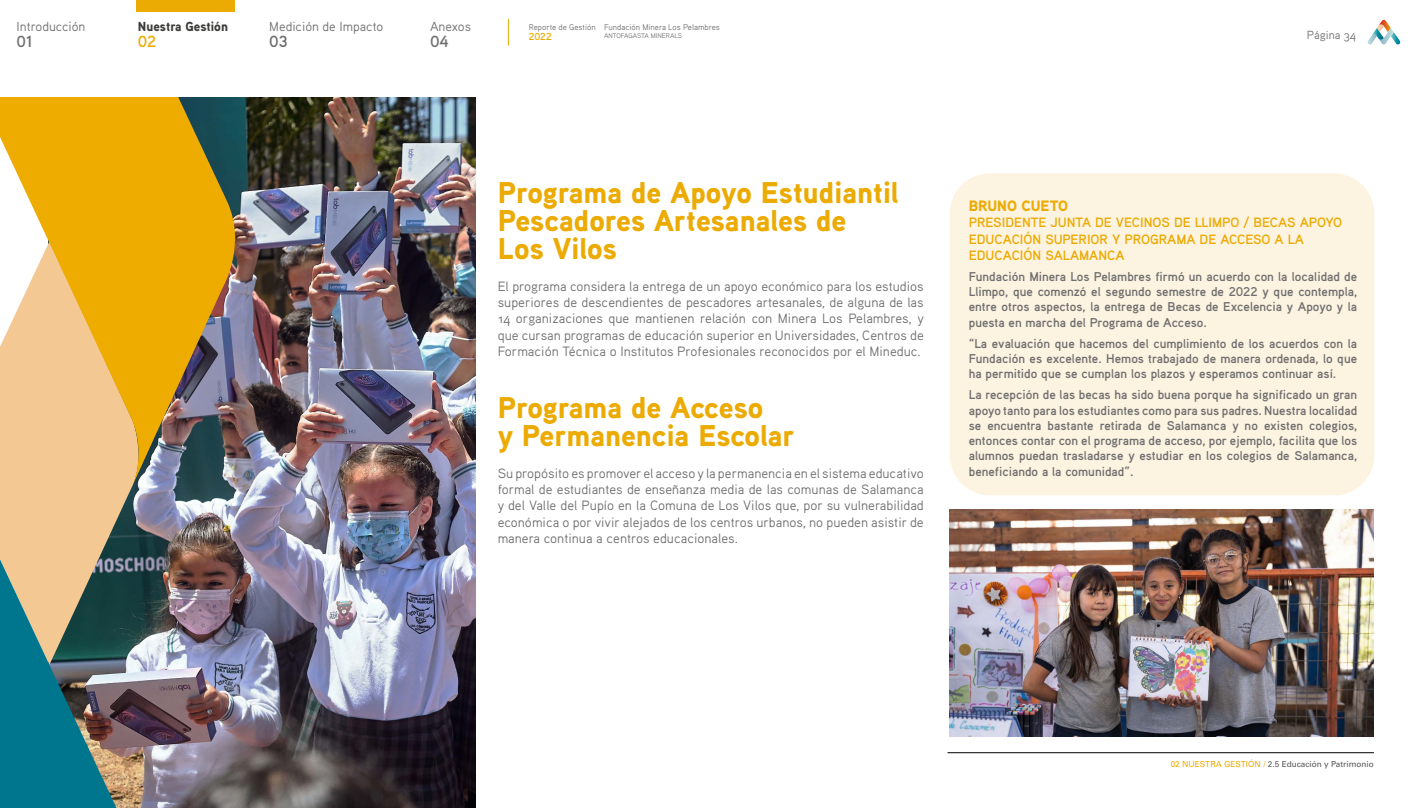
<style>
.page{position:relative;width:1425px;height:808px;background:#fff}
.page>*{position:absolute;margin:0;border:0;box-sizing:border-box;transform-origin:0 0}
.t1{font:900 30px/27.8px "Aaux Pro";color:#ecab03}
.t2{font:700 16.12px "Aaux Pro";color:#706f6f}
.t3{font:700 16.12px "Aaux Pro";color:#ecab03}
.t4{font:900 15px "Aaux Pro";color:#ecab03}
.t5{font:13.5px/16.2px "Aaux Pro Regular OSF";color:#706f6f;text-align:justify}
.t6{font:700 13.5px/16.2px "Aaux Pro";color:#ecab03}
.t7{font:13.12px "Aaux Pro Regular OSF";color:#706f6f}
.t8{font:900 13.12px "Aaux Pro";color:#3c3c3b}
.t9{font:700 12.75px/15.3px "Aaux Pro";color:#706f6f;text-align:justify}
.t10{font:11.7px "Aaux Pro Regular OSF";color:#706f6f}
.t11{font:700 10.12px "Aaux Pro";color:#ecab03}
.t12{font:8.25px "Aaux Pro Regular OSF";color:#706f6f}
.t13{font:8.25px "Univers LT Std";color:#575756}
.t14{font:6.75px "Aaux Pro Regular OSF";color:#706f6f}
.s1{color:#ecab03}
</style>
<div class="page">
<svg style="left:1367px;top:20px;width:33px;height:24px"></svg>
<svg style="left:508px;top:19px;width:1px;height:27px"></svg>
<div style="left:136px;top:0;width:99px;height:12px;background:#ecab03"></div>
<hr style="left:947px;top:752px;width:426px;height:1px;background:#000">
<img style="left:149px;top:98px;width:326px;height:710px">
<img style="left:0;top:485px;width:149px;height:323px">
<svg style="left:0;top:98px;width:247px;height:387px;background:#d1a747"></svg>
<div style="left:949px;top:173px;width:425px;height:322px;background:#fdf3e1;border-radius:40px"></div>
<img style="left:949px;top:509px;width:424px;height:228px">
<p class="t7" style="left:17px;top:18px;width:70px">Introducción</p>
<p class="t8" style="left:138px;top:18px;width:92px">Nuestra Gestión</p>
<p class="t7" style="left:269px;top:18px;width:116px">Medición de Impacto</p>
<p class="t7" style="left:430px;top:18px;width:42px">Anexos</p>
<p class="t2" style="left:17px;top:31px;width:18px">01</p>
<p class="t3" style="left:138px;top:31px;width:20px">02</p>
<p class="t2" style="left:269px;top:31px;width:20px">03</p>
<p class="t2" style="left:430px;top:31px;width:20px">04</p>
<p class="t12" style="left:529px;top:22px;width:68px">Reporte de Gestión</p>
<p class="t11" style="left:529px;top:30px;width:24px">2022</p>
<p class="t12" style="left:604px;top:22px;width:117px">Fundación Minera Los Pelambres</p>
<p class="t14" style="left:604px;top:32px;width:80px">ANTOFAGASTA MINERALS</p>
<p class="t10" style="left:1306px;top:27px;width:51px">Página 34</p>
<h1 class="t1" style="left:497px;top:178px;width:402px">Programa de Apoyo Estudiantil<br>Pescadores Artesanales de<br>Los Vilos</h1>
<p class="t5" style="left:497px;top:278px;width:428px">El programa considera la entrega de un apoyo económico para los estudios superiores de descendientes de pescadores artesanales, de alguna de las 14 organizaciones que mantienen relación con Minera Los Pelambres, y que cursan programas de educación superior en Universidades, Centros de Formación Técnica o Institutos Profesionales reconocidos por el Mineduc.</p>
<h1 class="t1" style="left:497px;top:392px;width:298px">Programa de Acceso<br>y Permanencia Escolar</h1>
<p class="t5" style="left:497px;top:465px;width:427px">Su propósito es promover el acceso y la permanencia en el sistema educativo formal de estudiantes de enseñanza media de las comunas de Salamanca y del Valle del Pupío en la Comuna de Los Vilos que, por su vulnerabilidad económica o por vivir alejados de los centros urbanos, no pueden asistir de manera continua a centros educacionales.</p>
<p class="t4" style="left:968px;top:196px;width:101px">BRUNO CUETO</p>
<p class="t6" style="left:968px;top:214px;width:375px">PRESIDENTE JUNTA DE VECINOS DE LLIMPO / BECAS APOYO<br>EDUCACIÓN SUPERIOR Y PROGRAMA DE ACCESO A LA<br>EDUCACIÓN SALAMANCA</p>
<p class="t9" style="left:968px;top:268px;width:390px">Fundación Minera Los Pelambres firmó un acuerdo con la localidad de Llimpo, que comenzó el segundo semestre de 2022 y que contempla, entre otros aspectos, la entrega de Becas de Excelencia y Apoyo y la puesta en marcha del Programa de Acceso.</p>
<p class="t9" style="left:968px;top:335px;width:390px">“La evaluación que hacemos del cumplimiento de los acuerdos con la Fundación es excelente. Hemos trabajado de manera ordenada, lo que ha permitido que se cumplan los plazos y esperamos continuar así.</p>
<p class="t9" style="left:968px;top:387px;width:390px">La recepción de las becas ha sido buena porque ha significado un gran apoyo tanto para los estudiantes como para sus padres. Nuestra localidad se encuentra bastante retirada de Salamanca y no existen colegios, entonces contar con el programa de acceso, por ejemplo, facilita que los alumnos puedan trasladarse y estudiar en los colegios de Salamanca, beneficiando a la comunidad”.</p>
<p class="t13" style="left:1170px;top:759px;width:205px"><span class="s1">02 NUESTRA GESTIÓN /</span> 2.5 Educación y Patrimonio</p>
</div>
